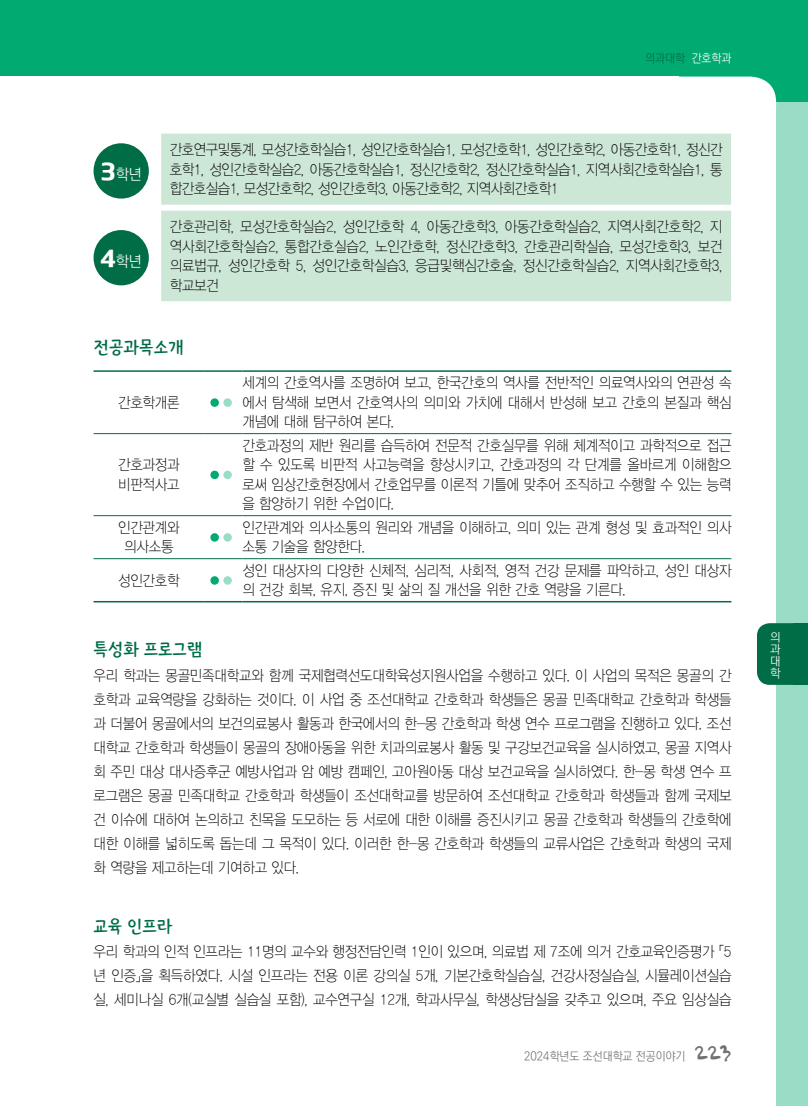
<style>
.page{position:relative;width:808px;height:1106px;background:#fff}
.page>*{position:absolute;margin:0;border:0;box-sizing:border-box;transform-origin:0 0}
.t1{font:30px "Makgeolli";color:#727171}
.t2{font:18px "Yoon Childfundkorea";color:#006d46}
.t3{font:15px/19.5px "YDVYGO31";letter-spacing:-.01em;color:#000;text-align:justify;scale:.9 1}
.t4{font:300 15px "Ko Pub Dotum";color:#fff}
.t5{font:300 12px "Ko Pub Dotum";color:#727171;scale:.95 1}
.t6{font:300 12px "Ko Pub Dotum";color:#006d46;scale:.95 1}
.t7{font:300 12px/12px "Ko Pub Dotum";color:#fff;text-align:justify}
.s1{color:#fff}
.s2{font-family:"ROKAF Slab Serif Bold";font-weight:400;font-size:22.5px}
</style>
<div class="page">
<div style="left:776px;top:43px;width:32px;height:1063px;background:#9addc6"></div>
<div style="left:0;top:0;width:808px;height:102px;background:#00aa71"></div>
<div style="left:324px;top:77px;width:452px;height:55px;background:#fff;border-radius:25px"></div>
<div style="left:0;top:77px;width:679px;height:55px;background:#fff"></div>
<div style="left:757px;top:623px;width:36px;height:62px;background:#006d46"></div>
<div style="left:793px;top:623px;width:15px;height:62px;background:#006d46"></div>
<div style="left:161px;top:134px;width:570px;height:167px;background:#cce7d5"></div>
<div style="left:94px;top:143px;width:55px;height:56px;background:#006d46;border-radius:50%"></div>
<div style="left:94px;top:230px;width:55px;height:55px;background:#006d46;border-radius:50%"></div>
<hr style="left:94px;top:370px;width:110px;height:2px;background:#006d46">
<hr style="left:204px;top:370px;width:38px;height:2px;background:#006d46">
<hr style="left:242px;top:370px;width:489px;height:2px;background:#006d46">
<hr style="left:94px;top:601px;width:110px;height:1px;background:#006d46">
<hr style="left:204px;top:601px;width:38px;height:1px;background:#006d46">
<hr style="left:242px;top:601px;width:489px;height:1px;background:#006d46">
<hr style="left:94px;top:433px;width:110px;height:1px;background:#006d46">
<hr style="left:204px;top:433px;width:38px;height:1px;background:#006d46">
<hr style="left:242px;top:433px;width:489px;height:1px;background:#006d46">
<hr style="left:94px;top:515px;width:110px;height:1px;background:#006d46">
<hr style="left:204px;top:515px;width:38px;height:1px;background:#006d46">
<hr style="left:242px;top:515px;width:489px;height:1px;background:#006d46">
<hr style="left:94px;top:558px;width:110px;height:1px;background:#006d46">
<hr style="left:204px;top:558px;width:38px;height:1px;background:#006d46">
<hr style="left:242px;top:558px;width:489px;height:1px;background:#006d46">
<div style="left:210px;top:398px;width:9px;height:9px;background:#00aa71;border-radius:50%"></div>
<svg style="left:223px;top:398px;width:9px;height:9px"></svg>
<div style="left:210px;top:470px;width:9px;height:9px;background:#00aa71;border-radius:50%"></div>
<svg style="left:223px;top:470px;width:9px;height:9px"></svg>
<div style="left:210px;top:533px;width:9px;height:8px;background:#00aa71;border-radius:50%"></div>
<div style="left:223px;top:533px;width:9px;height:8px;background:#9addc6;border-radius:50%"></div>
<div style="left:210px;top:576px;width:9px;height:8px;background:#00aa71;border-radius:50%"></div>
<div style="left:223px;top:576px;width:9px;height:8px;background:#9addc6;border-radius:50%"></div>
<p class="t6" style="left:645px;top:52px;width:92px">의과대학 <span class="s1">간호학과</span></p>
<p class="t4" style="left:100px;top:167px;width:43px"><span class="s2">3</span>학년</p>
<p class="t4" style="left:100px;top:254px;width:43px"><span class="s2">4</span>학년</p>
<p class="t3" style="left:170px;top:140px;width:616px">간호연구및통계, 모성간호학실습1, 성인간호학실습1, 모성간호학1, 성인간호학2, 아동간호학1, 정신간 호학1, 성인간호학실습2, 아동간호학실습1, 정신간호학2, 정신간호학실습1, 지역사회간호학실습1, 통 합간호실습1, 모성간호학2, 성인간호학3, 아동간호학2, 지역사회간호학1</p>
<p class="t3" style="left:170px;top:217px;width:616px">간호관리학, 모성간호학실습2, 성인간호학 4, 아동간호학3, 아동간호학실습2, 지역사회간호학2, 지 역사회간호학실습2, 통합간호실습2, 노인간호학, 정신간호학3, 간호관리학실습, 모성간호학3, 보건 의료법규, 성인간호학 5, 성인간호학실습3, 응급및핵심간호술, 정신간호학실습2, 지역사회간호학3, 학교보건</p>
<p class="t2" style="left:94px;top:334px;width:92px">전공과목소개</p>
<p class="t3" style="left:118px;top:392px;width:70px">간호학개론</p>
<p class="t3" style="left:118px;top:455px;width:70px">간호과정과 비판적사고</p>
<p class="t3" style="left:242px;top:373px;width:545px">세계의 간호역사를 조명하여 보고, 한국간호의 역사를 전반적인 의료역사와의 연관성 속 에서 탐색해 보면서 간호역사의 의미와 가치에 대해서 반성해 보고 간호의 본질과 핵심 개념에 대해 탐구하여 본다.</p>
<p class="t3" style="left:242px;top:435px;width:545px">간호과정의 제반 원리를 습득하여 전문적 간호실무를 위해 체계적이고 과학적으로 접근 할 수 있도록 비판적 사고능력을 향상시키고, 간호과정의 각 단계를 올바르게 이해함으 로써 임상간호현장에서 간호업무를 이론적 기틀에 맞추어 조직하고 수행할 수 있는 능력 을 함양하기 위한 수업이다.</p>
<p class="t3" style="left:118px;top:517px;width:70px;text-align:center">인간관계와 의사소통</p>
<p class="t3" style="left:242px;top:517px;width:545px">인간관계와 의사소통의 원리와 개념을 이해하고, 의미 있는 관계 형성 및 효과적인 의사 소통 기술을 함양한다.</p>
<p class="t3" style="left:118px;top:570px;width:70px">성인간호학</p>
<p class="t3" style="left:242px;top:560px;width:545px">성인 대상자의 다양한 신체적, 심리적, 사회적, 영적 건강 문제를 파악하고, 성인 대상자 의 건강 회복, 유지, 증진 및 삶의 질 개선을 위한 간호 역량을 기른다.</p>
<p class="t2" style="left:94px;top:635px;width:111px">특성화 프로그램</p>
<p class="t3" style="left:94px;top:663px;width:710px;line-height:24px">우리 학과는 몽골민족대학교와 함께 국제협력선도대학육성지원사업을 수행하고 있다. 이 사업의 목적은 몽골의 간 호학과 교육역량을 강화하는 것이다. 이 사업 중 조선대학교 간호학과 학생들은 몽골 민족대학교 간호학과 학생들 과 더불어 몽골에서의 보건의료봉사 활동과 한국에서의 한-몽 간호학과 학생 연수 프로그램을 진행하고 있다. 조선 대학교 간호학과 학생들이 몽골의 장애아동을 위한 치과의료봉사 활동 및 구강보건교육을 실시하였고, 몽골 지역사 회 주민 대상 대사증후군 예방사업과 암 예방 캠페인, 고아원아동 대상 보건교육을 실시하였다. 한-몽 학생 연수 프 로그램은 몽골 민족대학교 간호학과 학생들이 조선대학교를 방문하여 조선대학교 간호학과 학생들과 함께 국제보 건 이슈에 대하여 논의하고 친목을 도모하는 등 서로에 대한 이해를 증진시키고 몽골 간호학과 학생들의 간호학에 대한 이해를 넓히도록 돕는데 그 목적이 있다. 이러한 한-몽 간호학과 학생들의 교류사업은 간호학과 학생의 국제 화 역량을 제고하는데 기여하고 있다.</p>
<p class="t2" style="left:94px;top:912px;width:81px">교육 인프라</p>
<p class="t3" style="left:94px;top:939px;width:710px;line-height:24px">우리 학과의 인적 인프라는 11명의 교수와 행정전담인력 1인이 있으며, 의료법 제 7조에 의거 간호교육인증평가 「5 년 인증」을 획득하였다. 시설 인프라는 전용 이론 강의실 5개, 기본간호학실습실, 건강사정실습실, 시뮬레이션실습 실, 세미나실 6개(교실별 실습실 포함), 교수연구실 12개, 학과사무실, 학생상담실을 갖추고 있으며, 주요 임상실습</p>
<p class="t5" style="left:524px;top:1050px;width:172px">2024학년도 조선대학교 전공이야기</p>
<h1 class="t1" style="left:695px;top:1037px;width:38px">223</h1>
<p class="t7" style="left:770px;top:631px;width:12px">의 과 대 학</p>
</div>
